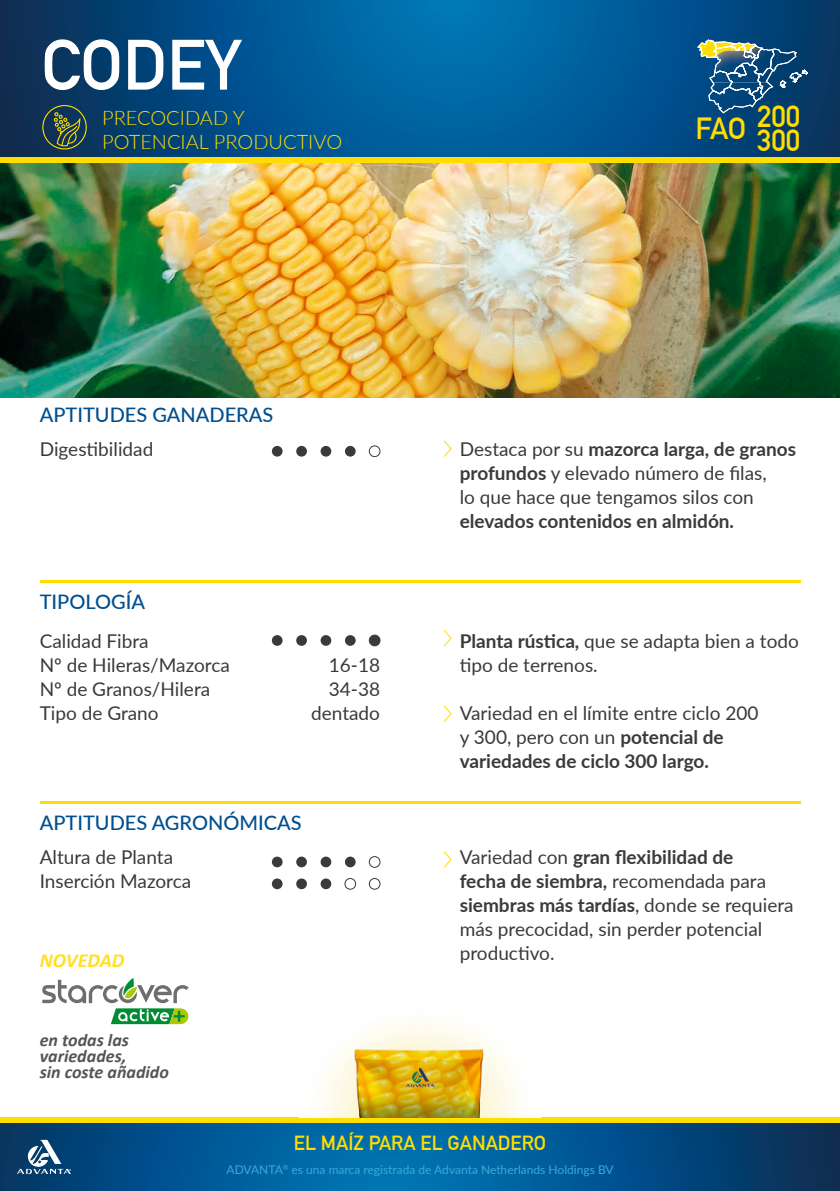
<style>
.page{position:relative;width:840px;height:1191px;background:#fff}
.page>*{position:absolute;margin:0;border:0;box-sizing:border-box;transform-origin:0 0}
.t1{font:700 70px "DIN Alternate";color:#fff}
.t2{font:700 30px/24px "DIN Alternate";color:#fd0}
.t3{font:500 20px "Lato";color:#004f90}
.t4{font:300 20px/24px "Lato";color:#fd0}
.t5{font:700 20px "DIN Alternate";color:#fd0}
.t6{font:italic 700 20px "Calibri";color:#ffe024}
.t7{font:19px/24px "Lato";color:#3a3a39}
.t8{font:700 19px "Lato";color:#3a3a39}
.t9{font:italic 700 18px/16px "Calibri";color:#555554}
.t10{font:12px "Lato";color:#39a9db}
.s1{font-weight:700}
</style>
<div class="page">
<svg style="left:0;top:0;width:839px;height:157px;background:#02518a"></svg>
<svg style="left:0;top:1123px;width:839px;height:68px;background:#01538c"></svg>
<div style="left:0;top:157px;width:839px;height:6px;background:#fd0"></div>
<div style="left:0;top:1117px;width:839px;height:6px;background:#fd0"></div>
<svg style="left:17px;top:1139px;width:54px;height:35px"></svg>
<img style="left:322px;top:1021px;width:195px;height:96px">
<div style="left:42px;top:105px;width:45px;height:44px;border:1px solid #fd0;border-radius:50%"></div>
<svg style="left:54px;top:112px;width:27px;height:35px"></svg>
<hr style="left:40px;top:580px;width:759px;height:3px;background:#fd0">
<svg style="left:444px;top:440px;width:7px;height:17px"></svg>
<svg style="left:696px;top:39px;width:111px;height:74px;background:#326484"></svg>
<svg style="left:42px;top:978px;width:147px;height:46px"></svg>
<img style="left:0;top:163px;width:839px;height:234px">
<svg style="left:444px;top:630px;width:7px;height:16px"></svg>
<svg style="left:444px;top:705px;width:7px;height:17px"></svg>
<hr style="left:40px;top:801px;width:759px;height:3px;background:#fd0">
<svg style="left:444px;top:851px;width:7px;height:16px"></svg>
<div style="left:320px;top:635px;width:11px;height:11px;background:#3a3a39;border-radius:50%"></div>
<div style="left:296px;top:635px;width:11px;height:11px;background:#3a3a39;border-radius:50%"></div>
<div style="left:272px;top:635px;width:10px;height:11px;background:#3a3a39;border-radius:50%"></div>
<div style="left:345px;top:635px;width:10px;height:11px;background:#3a3a39;border-radius:50%"></div>
<div style="left:369px;top:635px;width:11px;height:11px;background:#3a3a39;border-radius:50%"></div>
<div style="left:369px;top:635px;width:11px;height:11px;border:1px solid #3a3a39;border-radius:50%"></div>
<div style="left:320px;top:446px;width:11px;height:10px;background:#3a3a39;border-radius:50%"></div>
<div style="left:296px;top:446px;width:11px;height:10px;background:#3a3a39;border-radius:50%"></div>
<div style="left:272px;top:446px;width:10px;height:10px;background:#3a3a39;border-radius:50%"></div>
<div style="left:345px;top:446px;width:10px;height:10px;background:#3a3a39;border-radius:50%"></div>
<div style="left:369px;top:446px;width:11px;height:11px;border:1px solid #3a3a39;border-radius:50%"></div>
<div style="left:320px;top:878px;width:11px;height:11px;background:#3a3a39;border-radius:50%"></div>
<div style="left:296px;top:878px;width:11px;height:11px;background:#3a3a39;border-radius:50%"></div>
<div style="left:272px;top:878px;width:10px;height:11px;background:#3a3a39;border-radius:50%"></div>
<div style="left:344px;top:878px;width:12px;height:11px;border:1px solid #3a3a39;border-radius:50%"></div>
<div style="left:369px;top:878px;width:11px;height:11px;border:1px solid #3a3a39;border-radius:50%"></div>
<div style="left:320px;top:856px;width:11px;height:11px;background:#3a3a39;border-radius:50%"></div>
<div style="left:296px;top:856px;width:11px;height:11px;background:#3a3a39;border-radius:50%"></div>
<div style="left:272px;top:856px;width:10px;height:11px;background:#3a3a39;border-radius:50%"></div>
<div style="left:345px;top:856px;width:10px;height:11px;background:#3a3a39;border-radius:50%"></div>
<div style="left:369px;top:856px;width:11px;height:11px;border:1px solid #3a3a39;border-radius:50%"></div>
<h1 class="t1" style="left:41px;top:12px;width:201px">CODEY</h1>
<p class="t4" style="left:102px;top:105px;width:241px">PRECOCIDAD Y<br>POTENCIAL PRODUCTIVO</p>
<h2 class="t2" style="left:756px;top:102px;width:45px">200<br>300</h2>
<h2 class="t2" style="left:695px;top:114px;width:52px">FAO</h2>
<p class="t3" style="left:40px;top:400px;width:235px">APTITUDES GANADERAS</p>
<p class="t7" style="left:40px;top:436px;width:115px">Digestibilidad</p>
<p class="t3" style="left:40px;top:588px;width:107px">TIPOLOGÍA</p>
<p class="t7" style="left:40px;top:628px;width:192px">Calidad Fibra<br>Nº de Hileras/Mazorca</p>
<p class="t7" style="left:329px;top:652px;width:53px">16-18</p>
<p class="t7" style="left:40px;top:676px;width:172px">Nº de Granos/Hilera</p>
<p class="t7" style="left:329px;top:676px;width:53px">34-38</p>
<p class="t7" style="left:40px;top:700px;width:120px">Tipo de Grano</p>
<p class="t7" style="left:311px;top:700px;width:70px">dentado</p>
<p class="t3" style="left:40px;top:808px;width:263px">APTITUDES AGRONÓMICAS</p>
<p class="t7" style="left:40px;top:844px;width:153px">Altura de Planta<br>Inserción Mazorca</p>
<p class="t6" style="left:40px;top:948px;width:86px">NOVEDAD</p>
<p class="t9" style="left:40px;top:1031px;width:131px">en todas las variedades,<br>sin coste añadido</p>
<p class="t7" style="left:459px;top:436px;width:338px">Destaca por su <span class="s1">mazorca larga, de granos profundos</span> y elevado número de filas,<br>lo que hace que tengamos silos con</p>
<p class="t8" style="left:459px;top:507px;width:276px">elevados contenidos en almidón.</p>
<p class="t7" style="left:459px;top:628px;width:340px"><span class="s1">Planta rústica,</span> que se adapta bien a todo tipo de terrenos.</p>
<p class="t7" style="left:459px;top:700px;width:300px">Variedad en el límite entre ciclo 200 y 300, pero con un <span class="s1">potencial de variedades de ciclo 300 largo.</span></p>
<p class="t7" style="left:459px;top:844px;width:335px">Variedad con <span class="s1">gran flexibilidad de<br>fecha de siembra,</span> recomendada para <span class="s1">siembras más tardías</span>, donde se requiera más precocidad, sin perder potencial productivo.</p>
<p class="t5" style="left:294px;top:1127px;width:253px">EL MAÍZ PARA EL GANADERO</p>
<p class="t10" style="left:226px;top:1161px;width:388px">ADVANTA<sup>®</sup> es una marca registrada de Advanta Netherlands Holdings BV</p>
</div>
